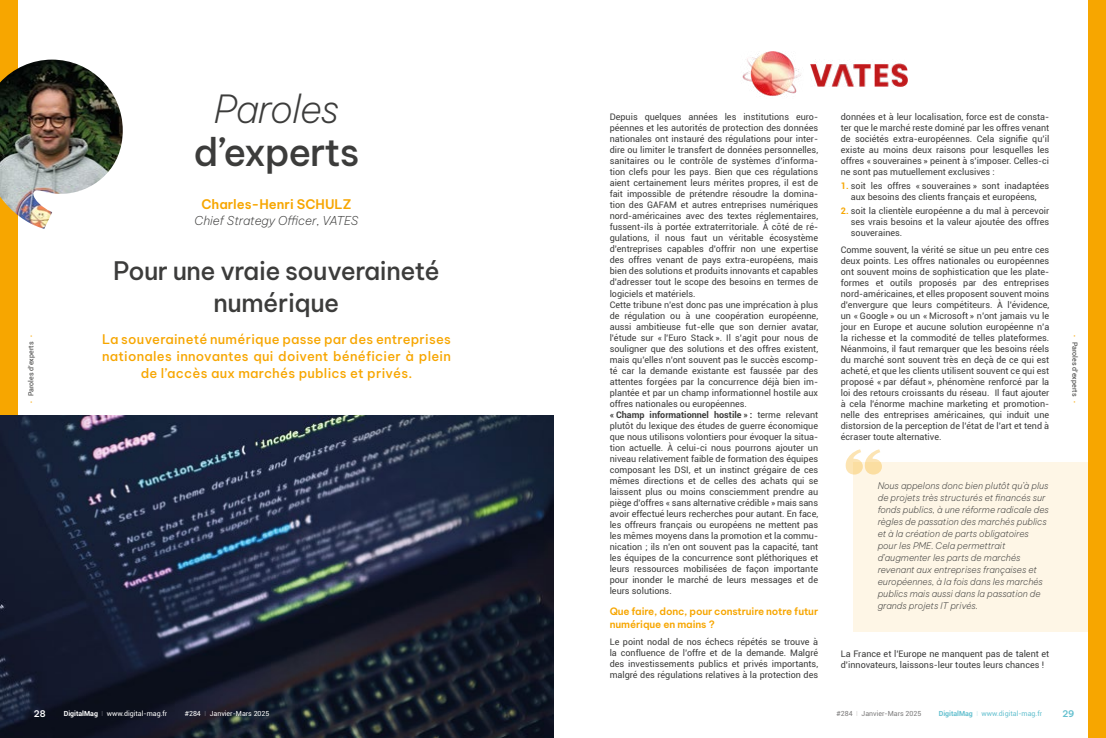
<style>
.page{position:relative;width:1106px;height:738px;background:#fff}
.page>*{position:absolute;margin:0;border:0;box-sizing:border-box;transform-origin:0 0}
.t1{font:500 38px "Be Vietnam Pro";letter-spacing:-.03em;color:#3c3c3b}
.t2{font:italic 200 38px "Be Vietnam Pro";letter-spacing:-.03em;color:#3c3c3b}
.t3{font:500 25px/31px "Be Vietnam Pro";letter-spacing:-.02em;color:#3c3c3b;text-align:center}
.t4{font:500 13px/17px "Be Vietnam Pro";letter-spacing:.02em;color:#f7a600;text-align:center}
.t5{font:600 13px "Be Vietnam Pro";color:#f7a600}
.t6{font:italic 200 12px "Be Vietnam Pro";color:#3c3c3b}
.t7{font:600 10px/13px "Be Vietnam Pro";letter-spacing:-.01em;color:#f7a600}
.t8{font:9px/11px "Roboto";color:#3c3c3b;text-align:justify}
.t9{font:italic 200 9px/12px "Be Vietnam Pro";color:#3c3c3b}
.t10{font:600 9px "Be Vietnam Pro";color:#fff}
.t11{font:600 9px "Be Vietnam Pro";color:#64c0cf}
.t12{font:7px "Roboto";color:#fff}
.t13{font:7px "Roboto";color:#3c3c3b}
.t14{font:7px "Roboto";color:#64c0cf}
.t15{font:7px "Roboto";color:#7c7b7b}
.s1{font-size:5.5px;color:#f7a600}
.s2{font-weight:700}
.s3{font-weight:700;color:#f7a600}
.s4{font-weight:100}
</style>
<div class="page">
<div style="left:853px;top:462px;width:253px;height:169px;background:#fef6e6"></div>
<svg style="left:845px;top:449px;width:37px;height:25px"></svg>
<div style="left:1089px;top:0;width:17px;height:737px;background:#f7a600"></div>
<div style="left:0;top:0;width:17px;height:737px;background:#f7a600"></div>
<img style="left:0;top:60px;width:123px;height:169px">
<img style="left:0;top:415px;width:553px;height:322px">
<img style="left:742px;top:52px;width:59px;height:44px">
<img style="left:810px;top:63px;width:97px;height:23px">
<p class="t13" style="left:26px;top:403px;width:70px;rotate:-90deg"><span class="s1">•</span> Paroles d’experts <span class="s1">•</span></p>
<h1 class="t2" style="left:214px;top:79px;width:127px">Paroles</h1>
<h1 class="t1" style="left:193px;top:120px;width:167px">d’experts</h1>
<h3 class="t5" style="left:201px;top:193px;width:151px">Charles-Henri SCHULZ</h3>
<h3 class="t6" style="left:194px;top:211px;width:166px">Chief Strategy Officer, VATES</h3>
<h2 class="t3" style="left:113px;top:253px;width:328px">Pour une vraie souveraineté numérique</h2>
<h3 class="t4" style="left:102px;top:329px;width:350px">La souveraineté numérique passe par des entreprises nationales innovantes qui doivent bénéficier à plein de l’accès aux marchés publics et privés.</h3>
<p class="t8" style="left:609px;top:111px;width:210px;text-align:left">Depuis quelques années les institutions euro&shy;péennes et les autorités de protection des données nationales ont instauré des régulations pour inter&shy;dire ou limiter le transfert de données personnelles, sanitaires ou le contrôle de systèmes d’informa&shy;tion clefs pour les pays. Bien que ces régulations aient certainement leurs mérites propres, il est de fait impossible de prétendre résoudre la domina&shy;tion des GAFAM et autres entreprises numériques nord-américaines avec des textes réglementaires, fussent-ils à portée extraterritoriale. À côté de ré&shy;gulations, il nous faut un véritable écosystème d’entreprises capables d’offrir non une expertise des offres venant de pays extra-européens, mais bien des solutions et produits innovants et capables d’adresser tout le scope des besoins en termes de logiciels et matériels.<br>Cette tribune n’est donc pas une imprécation à plus de régulation ou à une coopération européenne, aussi ambitieuse fut-elle que son dernier avatar, l’étude sur « l’Euro Stack ». Il s’agit pour nous de souligner que des solutions et des offres existent, mais qu’elles n’ont souvent pas le succès escomp&shy;té car la demande existante est faussée par des attentes forgées par la concurrence déjà bien im&shy;plantée et par un champ informationnel hostile aux offres nationales ou européennes.<br><span class="s2">« Champ informationnel hostile » :</span> terme relevant plutôt du lexique des études de guerre économique que nous utilisons volontiers pour évoquer la situa&shy;tion actuelle. À celui-ci nous pourrons ajouter un niveau relativement faible de formation des équipes composant les DSI, et un instinct grégaire de ces mêmes directions et de celles des achats qui se laissent plus ou moins consciemment prendre au piège d’offres « sans alternative crédible » mais sans avoir effectué leurs recherches pour autant. En face, les offreurs français ou européens ne mettent pas les mêmes moyens dans la promotion et la commu&shy;nication ; ils n’en ont souvent pas la capacité, tant les équipes de la concurrence sont pléthoriques et leurs ressources mobilisées de façon importante pour inonder le marché de leurs messages et de leurs solutions.</p>
<p class="t7" style="left:609px;top:603px;width:210px">Que faire, donc, pour construire notre futur numérique en mains ?</p>
<p class="t8" style="left:609px;top:635px;width:210px">Le point nodal de nos échecs répétés se trouve à la confluence de l’offre et de la demande. Malgré des investissements publics et privés importants, malgré des régulations relatives à la protection des</p>
<p class="t8" style="left:840px;top:111px;width:210px">données et à leur localisation, force est de consta&shy;ter que le marché reste dominé par les offres venant de sociétés extra-européennes. Cela signifie qu’il existe au moins deux raisons pour lesquelles les offres « souveraines » peinent à s’imposer. Celles-ci ne sont pas mutuellement exclusives :</p>
<p class="t8" style="left:840px;top:180px;width:210px;text-align:center"><span class="s3">1.</span> soit les offres « souveraines » sont inadaptées aux besoins des clients français et européens,</p>
<p class="t8" style="left:850px;top:205px;width:200px;text-indent:-10px"><span class="s3">2.</span> soit la clientèle européenne a du mal à percevoir ses vrais besoins et la valeur ajoutée des offres souveraines.</p>
<p class="t8" style="left:840px;top:243px;width:210px">Comme souvent, la vérité se situe un peu entre ces deux points. Les offres nationales ou européennes ont souvent moins de sophistication que les plate&shy;formes et outils proposés par des entreprises nord-américaines, et elles proposent souvent moins d’envergure que leurs compétiteurs. À l’évidence, un « Google » ou un « Microsoft » n’ont jamais vu le jour en Europe et aucune solution européenne n’a la richesse et la commodité de telles plateformes.<br>Néanmoins, il faut remarquer que les besoins réels du marché sont souvent très en deçà de ce qui est acheté, et que les clients utilisent souvent ce qui est proposé « par défaut », phénomène renforcé par la loi des retours croissants du réseau. Il faut ajouter à cela l’énorme machine marketing et promotion&shy;nelle des entreprises américaines, qui induit une distorsion de la perception de l’état de l’art et tend à écraser toute alternative.</p>
<p class="t9" style="left:877px;top:478px;width:173px">Nous appelons donc bien plutôt qu’à plus de projets très structurés et financés sur fonds publics, à une réforme radicale des règles de passation des marchés publics et à la création de parts obligatoires pour les PME. Cela permettrait d’augmenter les parts de marchés revenant aux entreprises françaises et européennes, à la fois dans les marchés publics mais aussi dans la passation de grands projets IT privés.</p>
<p class="t8" style="left:840px;top:647px;width:210px">La France et l’Europe ne manquent pas de talent et d’innovateurs, laissons-leur toutes leurs chances !</p>
<p class="t13" style="left:1079px;top:334px;width:70px;rotate:90deg"><span class="s1">•</span> Paroles d’experts <span class="s1">•</span></p>
<p class="t10" style="left:34px;top:705px;width:13px">28</p>
<p class="t12" style="left:64px;top:707px;width:105px"><span class="s2">DigitalMag</span> <span class="s4">I</span> www.digital-mag.fr</p>
<p class="t12" style="left:185px;top:707px;width:86px">#284 <span class="s4">I</span> Janvier-Mars 2025</p>
<p class="t15" style="left:836px;top:707px;width:86px">#284 <span class="s4">I</span> Janvier-Mars 2025</p>
<p class="t14" style="left:938px;top:707px;width:105px"><span class="s2">DigitalMag</span> <span class="s4">I</span> www.digital-mag.fr</p>
<p class="t11" style="left:1062px;top:705px;width:14px">29</p>
</div>
